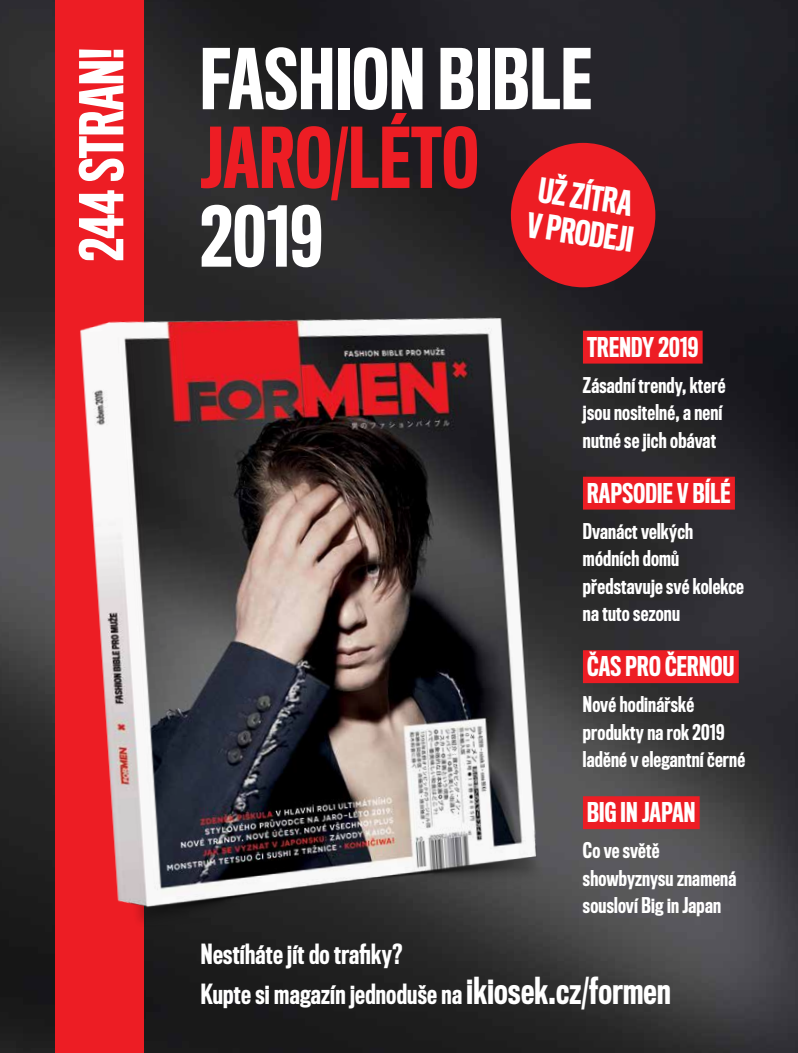
<style>
.page{position:relative;width:798px;height:1053px;background:#fff}
.page>*{position:absolute;margin:0;border:0;box-sizing:border-box;transform-origin:0 0}
.t1{font:500 76.88px "Titling Gothic FB Comp";letter-spacing:.01em;color:#fff}
.t2{font:500 76.88px "Titling Gothic FB Comp";letter-spacing:.01em;color:#ed1d24}
.t3{font:500 55.38px "Titling Gothic FB Comp";color:#fff}
.t4{font:500 31.75px/36px "Titling Gothic FB Comp";color:#fff}
.t5{font:500 25.62px/40.4px "Titling Gothic FB Comp";letter-spacing:.01em;color:#fff}
.t6{font:500 25px "Titling Gothic FB Comp";letter-spacing:.01em;color:#fff}
.t7{font:500 20px/27.5px "Titling Gothic FB Comp";letter-spacing:.01em;color:#fff}
.s1{font-size:34.12px}
</style>
<div class="page">
<img style="left:0;top:0;width:797px;height:1052px">
<div style="left:582px;top:330px;width:120px;height:33px;background:#ed1d24"></div>
<div style="left:582px;top:476px;width:152px;height:33px;background:#ed1d24"></div>
<div style="left:582px;top:650px;width:156px;height:33px;background:#ed1d24"></div>
<div style="left:582px;top:796px;width:117px;height:33px;background:#ed1d24"></div>
<div style="left:55px;top:0;width:88px;height:1052px;background:#ed1d24"></div>
<img style="left:7px;top:251px;width:595px;height:682px">
<div style="left:510px;top:143px;width:145px;height:144px;background:#ed1d24;border-radius:50%"></div>
<h2 class="t3" style="left:67px;top:261px;width:215px;rotate:-90deg">244 STRAN!</h2>
<h1 class="t1" style="left:200px;top:31px;width:392px">FASHION BIBLE</h1>
<h1 class="t2" style="left:200px;top:110px;width:279px">JARO/LÉTO</h1>
<h3 class="t4" style="left:534px;top:171px;width:108px;rotate:8deg">UŽ ZÍTRA<br>V PRODEJI</h3>
<h1 class="t1" style="left:200px;top:188px;width:123px">2019</h1>
<p class="t6" style="left:586px;top:331px;width:113px">TRENDY 2019</p>
<p class="t7" style="left:582px;top:370px;width:144px">Zásadní trendy, které jsou nositelné, a není nutné se jich obávat</p>
<p class="t6" style="left:586px;top:477px;width:145px">RAPSODIE V BÍLÉ</p>
<p class="t7" style="left:582px;top:516px;width:162px">Dvanáct velkých módních domů představuje své kolekce na tuto sezonu</p>
<p class="t6" style="left:586px;top:650px;width:149px">ČAS PRO ČERNOU</p>
<p class="t7" style="left:582px;top:690px;width:163px">Nové hodinářské produkty na rok 2019 laděné v elegantní černé</p>
<p class="t6" style="left:586px;top:796px;width:110px">BIG IN JAPAN</p>
<p class="t7" style="left:582px;top:836px;width:155px">Co ve světě showbyznysu znamená sousloví Big in Japan</p>
<p class="t5" style="left:201px;top:933px;width:471px">Nestíháte jít do trafiky?<br>Kupte si magazín jednoduše na <span class="s1">ikiosek.cz/formen</span></p>
</div>
